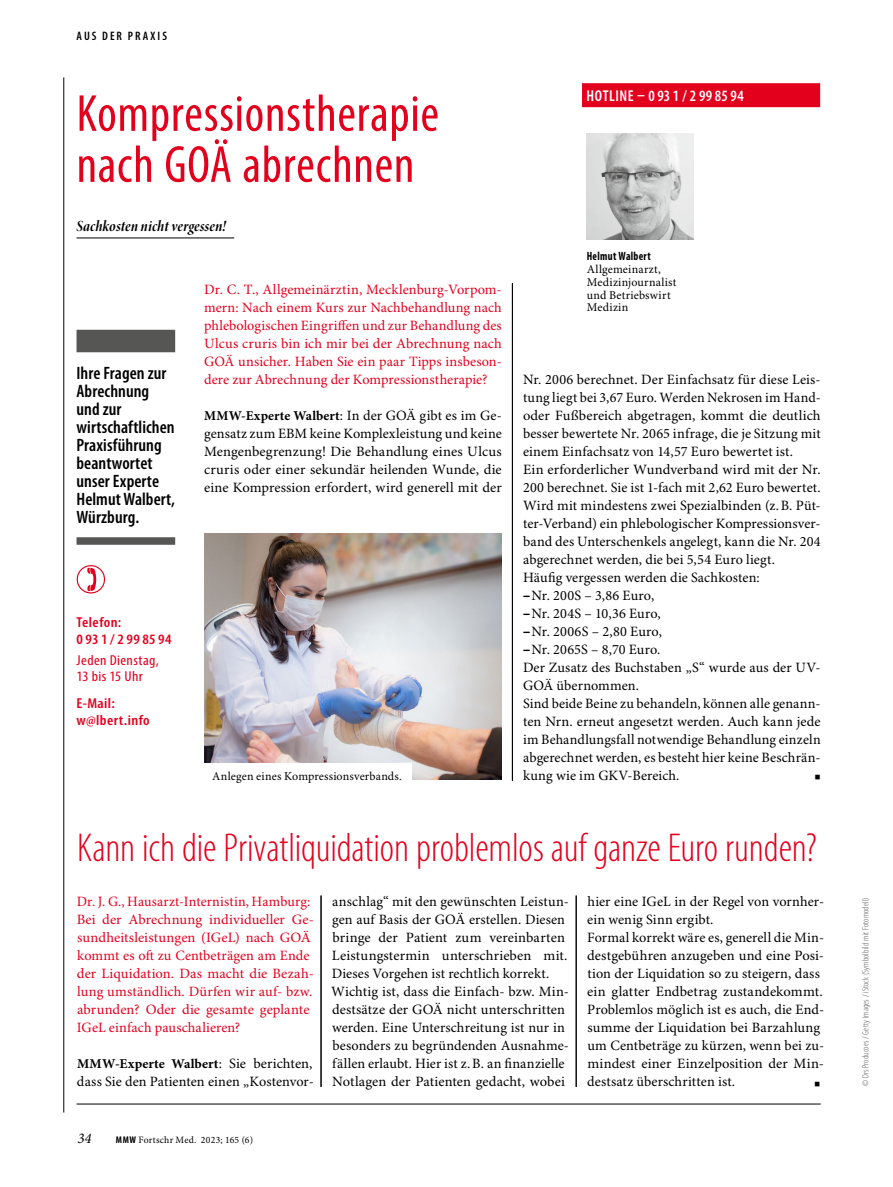
<style>
.page{position:relative;width:893px;height:1187px;background:#fff}
.page>*{position:absolute;margin:0;border:0;box-sizing:border-box;transform-origin:0 0}
.Title_kleinrot{font:condensed 52.5px/51px "Myriad Pro";letter-spacing:.015em;color:#e3001d}
.Title_klein_schmalro{font:300 condensed 40.5px "Myriad Pro";letter-spacing:-.005em;color:#e3001d}
.t1{font:600 condensed 18px/18px "Myriad Pro";letter-spacing:.005em;color:#000}
.SuperTitle_1{font:15.75px "Minion Pro Bold Cn It Disp";letter-spacing:.01em;color:#000}
.t2{font:600 condensed 15.75px "Myriad Pro";letter-spacing:.035em;color:#fff}
.t3{font:italic 14.85px "Minion Pro";color:#000}
.t4{font:600 condensed 14.4px/16.5px "Myriad Pro";letter-spacing:.03em;color:#e3001d;scale:1.1 1}
.t5{font:condensed 14.4px/16.5px "Myriad Pro";letter-spacing:.025em;color:#e3001d;scale:1.1 1}
.Para_x{font:14.25px/18px "Minion Pro";letter-spacing:.005em;color:#000}
.Para_Answer_x{font:14.25px/18px "Minion Pro";letter-spacing:.005em;color:#000;text-align:justify}
.Trailer_kleinrot{font:14.25px/18px "Minion Pro";letter-spacing:.005em;color:#e3001d}
.Para_Answer_x-2{font:700 13.5px "Minion Pro";letter-spacing:.01em;color:#000}
.t6{font:600 condensed 12.3px "Myriad Pro";letter-spacing:.165em;color:#000}
.Image_Caption_x{font:12px/12.8px "Minion Pro";letter-spacing:.015em;color:#000}
.Image_Caption_Author{font:700 condensed 12px "Myriad Pro";letter-spacing:.03em;color:#000;scale:.9 1}
.Para_x-2{font:10.5px "Arial Unicode MS";color:#000}
.t7{font:9.75px "Minion Pro";letter-spacing:.025em;color:#000}
.Image_Source_x{font:300 condensed 9px "Myriad Pro";letter-spacing:.02em;color:#565655}
.s1{font-weight:700;font-size:13.5px}
.s2{font-family:"Myriad Pro";font-weight:700}
.s3{font-weight:400;font-size:14.25px}
.s4{font-family:"Myriad Pro";font-weight:700;font-stretch:condensed}
</style>
<div class="page">
<hr style="left:77px;top:1103px;width:744px;height:1px;background:#000">
<hr style="left:64px;top:77px;width:1px;height:1035px;background:#000">
<div style="left:582px;top:83px;width:238px;height:24px;background:#e3001d"></div>
<div style="left:77px;top:330px;width:98px;height:22px;background:#565655"></div>
<div style="left:77px;top:537px;width:98px;height:7px;background:#565655"></div>
<svg style="left:77px;top:565px;width:28px;height:28px"></svg>
<hr style="left:321px;top:895px;width:1px;height:191px;background:#000">
<hr style="left:576px;top:895px;width:1px;height:191px;background:#000">
<img style="left:587px;top:133px;width:106px;height:107px">
<hr style="left:512px;top:283px;width:1px;height:497px;background:#000">
<hr style="left:77px;top:238px;width:157px;height:1px;background:#000">
<img style="left:204px;top:534px;width:298px;height:245px">
<div style="left:204px;top:763px;width:208px;height:16px;background:#fff"></div>
<p class="t6" style="left:77px;top:29px;width:92px">AUS DER PRAXIS</p>
<p class="Title_kleinrot" style="left:77px;top:87px;width:364px">Kompressionstherapie nach GOÄ abrechnen</p>
<p class="SuperTitle_1" style="left:77px;top:216px;width:151px">Sachkosten nicht vergessen!</p>
<p class="t1" style="left:77px;top:364px;width:100px">Ihre Fragen zur<br>Abrechnung und zur wirtschaftlichen<br>Praxisführung beantwortet unser Experte<br>Helmut Walbert,<br>Würzburg.</p>
<p class="Trailer_kleinrot" style="left:204px;top:280px;width:299px;text-align:justify">Dr. C. T., Allgemeinärztin, Mecklenburg-Vorpom&shy;mern: Nach einem Kurs zur Nachbehandlung nach phlebologischen Eingriffen und zur Behandlung des Ulcus cruris bin ich mir bei der Abrechnung nach GOÄ unsicher. Haben Sie ein paar Tipps insbeson&shy;dere zur Abrechnung der Kompressionstherapie?</p>
<p class="Para_Answer_x" style="left:204px;top:406px;width:299px"><span class="s1">MMW-Experte Walbert</span>: In der GOÄ gibt es im Ge&shy;gensatz zum EBM keine Komplexleistung und keine Mengenbegrenzung! Die Behandlung eines Ulcus cruris oder einer sekundär heilenden Wunde, die eine Kompression erfordert, wird generell mit der</p>
<p class="t4" style="left:77px;top:614px;width:88px">Telefon:<br>0931/2998594</p>
<p class="t5" style="left:77px;top:651px;width:76px">Jeden Dienstag,<br>13 bis 15 Uhr</p>
<p class="t4" style="left:77px;top:695px;width:68px">E-Mail: w@lbert.info</p>
<p class="Image_Caption_x" style="left:212px;top:770px;width:191px">Anlegen eines Kompressionsverbands.</p>
<p class="t2" style="left:586px;top:87px;width:159px">HOTLINE – 0 93 1 / 2 99 85 94</p>
<p class="Image_Caption_Author" style="left:587px;top:249px;width:72px">Helmut Walbert</p>
<p class="Image_Caption_x" style="left:587px;top:263px;width:91px">Allgemeinarzt,<br>Medizinjournalist und Betriebswirt<br>Medizin</p>
<p class="Para_Answer_x" style="left:523px;top:370px;width:299px">Nr. 2006 berechnet. Der Einfachsatz für diese Leis&shy;tung liegt bei 3,67 Euro. Werden Nekrosen im Hand&shy;oder Fußbereich abgetragen, kommt die deutlich besser bewertete Nr. 2065 infrage, die je Sitzung mit einem Einfachsatz von 14,57 Euro bewertet ist.</p>
<p class="Para_x" style="left:523px;top:460px;width:299px;text-align:justify">Ein erforderlicher Wundverband wird mit der Nr.<br>200 berechnet. Sie ist 1-fach mit 2,62 Euro bewertet.<br>Wird mit mindestens zwei Spezialbinden (z.B. Püt&shy;ter-Verband) ein phlebologischer Kompressionsver&shy;band des Unterschenkels angelegt, kann die Nr. 204 abgerechnet werden, die bei 5,54 Euro liegt.</p>
<p class="Para_x" style="left:523px;top:568px;width:238px">Häufig vergessen werden die Sachkosten:</p>
<p class="Para_x" style="left:523px;top:586px;width:133px"><span class="s2">–</span>Nr. 200S – 3,86 Euro,</p>
<p class="Para_x" style="left:523px;top:604px;width:139px"><span class="s2">–</span>Nr. 204S – 10,36 Euro,</p>
<p class="Para_x" style="left:523px;top:622px;width:141px"><span class="s2">–</span>Nr. 2006S – 2,80 Euro,</p>
<p class="Para_x" style="left:523px;top:640px;width:139px"><span class="s2">–</span>Nr. 2065S – 8,70 Euro.</p>
<p class="Para_x" style="left:523px;top:658px;width:299px">Der Zusatz des Buchstaben „S“ wurde aus der UV-<br>GOÄ übernommen.</p>
<p class="Para_x" style="left:523px;top:694px;width:299px;text-align:justify">Sind beide Beine zu behandeln, können alle genann&shy;ten Nrn. erneut angesetzt werden. Auch kann jede im Behandlungsfall notwendige Behandlung einzeln abgerechnet werden, es besteht hier keine Beschrän&shy;kung wie im GKV-Bereich.</p>
<p class="Para_x-2" style="left:814px;top:770px;width:8px">■</p>
<p class="Title_klein_schmalro" style="left:77px;top:826px;width:741px">Kann ich die Privatliquidation problemlos auf ganze Euro runden?</p>
<p class="Trailer_kleinrot" style="left:77px;top:892px;width:239px">Dr. J. G., Hausarzt-Internistin, Hamburg:<br>Bei der Abrechnung individueller Ge&shy;sundheitsleistungen (IGeL) nach GOÄ kommt es oft zu Centbeträgen am Ende der Liquidation. Das macht die Bezah&shy;lung umständlich. Dürfen wir auf- bzw. abrunden? Oder die gesamte geplante IGeL einfach pauschalieren?</p>
<p class="Para_Answer_x-2" style="left:77px;top:1055px;width:237px">MMW-Experte Walbert<span class="s3">: Sie berichten,</span></p>
<p class="Para_Answer_x" style="left:77px;top:1072px;width:238px">dass Sie den Patienten einen „Kostenvor-</p>
<p class="Para_Answer_x" style="left:332px;top:892px;width:238px;text-align:left">anschlag“ mit den gewünschten Leistun&shy;gen auf Basis der GOÄ erstellen. Diesen bringe der Patient zum vereinbarten Leistungstermin unterschrieben mit.<br>Dieses Vorgehen ist rechtlich korrekt.</p>
<p class="Para_x" style="left:331px;top:982px;width:239px">Wichtig ist, dass die Einfach- bzw. Min&shy;destsätze der GOÄ nicht unterschritten werden. Eine Unterschreitung ist nur in besonders zu begründenden Ausnahme&shy;fällen erlaubt. Hier ist z.B. an finanzielle Notlagen der Patienten gedacht, wobei</p>
<p class="Para_x" style="left:587px;top:892px;width:238px">hier eine IGeL in der Regel von vornher&shy;ein wenig Sinn ergibt.</p>
<p class="Para_x" style="left:587px;top:928px;width:238px">Formal korrekt wäre es, generell die Min&shy;destgebühren anzugeben und eine Posi&shy;tion der Liquidation so zu steigern, dass ein glatter Endbetrag zustandekommt.<br>Problemlos möglich ist es auch, die End&shy;summe der Liquidation bei Barzahlung um Centbeträge zu kürzen, wenn bei zu&shy;mindest einer Einzelposition der Min&shy;destsatz überschritten ist.</p>
<p class="Para_x-2" style="left:814px;top:1076px;width:8px">■</p>
<p class="t3" style="left:77px;top:1129px;width:16px">34</p>
<p class="t7" style="left:116px;top:1133px;width:139px"><span class="s4">MMW</span> Fortschr Med. 2023; 165 (6)</p>
<p class="Image_Source_x" style="left:861px;top:1085px;width:190px;rotate:-90deg">© Drs Producoes / Getty Images / iStock (Symbolbild mit Fotomodell)</p>
</div>
